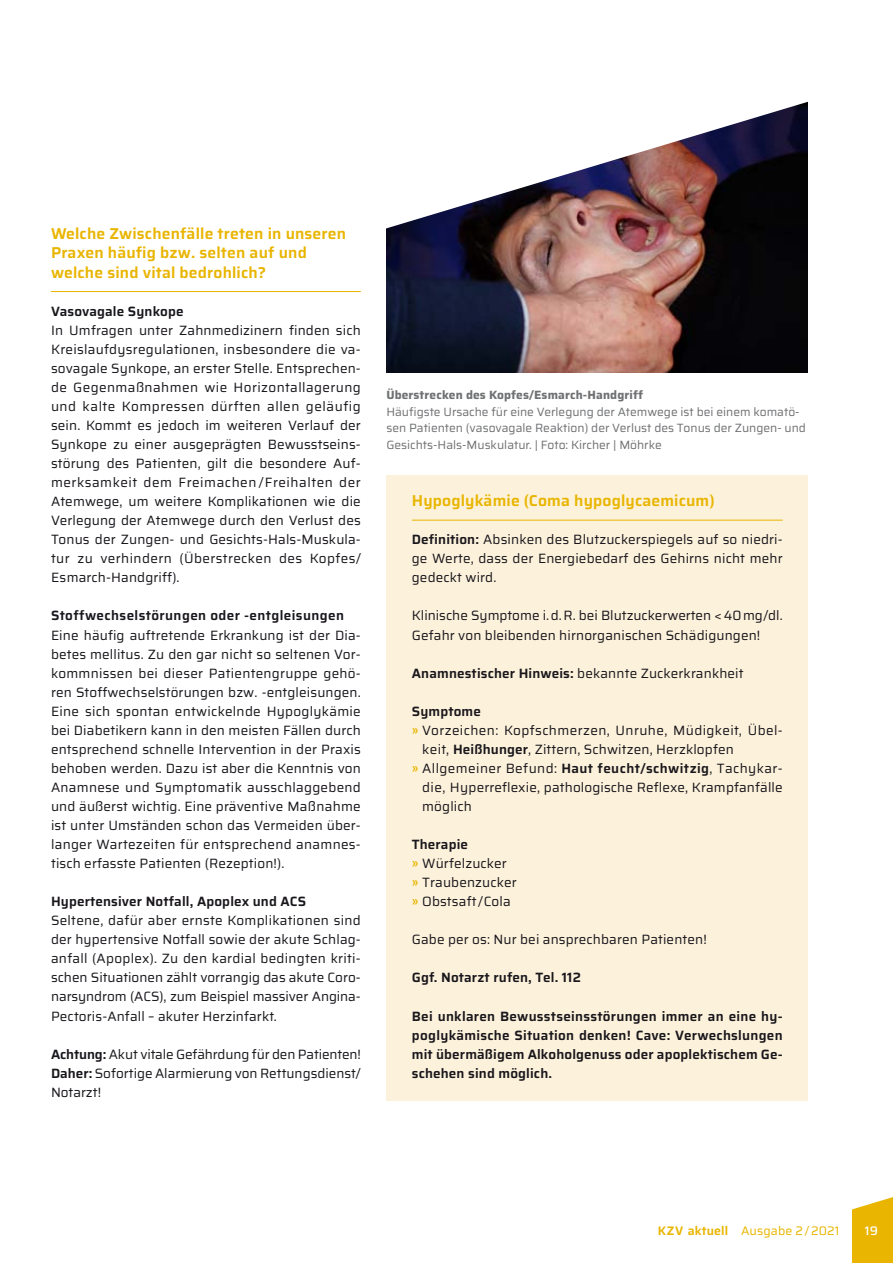
<style>
.page{position:relative;width:893px;height:1263px;background:#fff}
.page>*{position:absolute;margin:0;border:0;box-sizing:border-box;transform-origin:0 0}
.t1{font:600 15.75px/19px "Saira";letter-spacing:.01em;color:#e9b500}
.t2{font:13.5px/19px "Saira";letter-spacing:.01em;color:#1a171c;text-align:justify}
.t3{font:600 13.5px/19px "Saira";letter-spacing:.01em;color:#1a171c;text-align:justify}
.t4{font:13.5px "Saira";letter-spacing:.03em;color:#1a171c}
.t5{font:600 13.5px "Saira";letter-spacing:.03em;color:#1a171c}
.t6{font:12.3px "Saira";letter-spacing:.01em;color:#e9b500}
.t7{font:500 12.3px "Saira";color:#fff}
.t8{font:12px/16.5px "Saira";color:#707173}
.t9{font:700 12px "Saira";letter-spacing:.01em;color:#707173}
.s1{font-weight:600}
.s2{font-weight:600;color:#e9b500}
</style>
<div class="page">
<div style="left:386px;top:475px;width:422px;height:625px;background:#fcf2dc"></div>
<hr style="left:51px;top:291px;width:310px;height:1px;background:#e9b500">
<img style="left:386px;top:229px;width:422px;height:144px">
<hr style="left:412px;top:520px;width:371px;height:1px;background:#e9b500">
<svg style="left:386px;top:101px;width:422px;height:128px"></svg>
<svg style="left:852px;top:1197px;width:41px;height:66px"></svg>
<p class="t1" style="left:51px;top:224px;width:297px">Welche Zwischenfälle treten in unseren<br>Praxen häufig bzw. selten auf und welche sind vital bedrohlich?</p>
<p class="t3" style="left:51px;top:301px;width:134px">Vasovagale Synkope</p>
<p class="t2" style="left:51px;top:320px;width:311px">In Umfragen unter Zahnmedizinern finden sich Kreislaufdysregulationen, insbesondere die va&shy;sovagale Synkope, an erster Stelle. Entsprechen&shy;de Gegenmaßnahmen wie Horizontallagerung und kalte Kompressen dürften allen geläufig sein. Kommt es jedoch im weiteren Verlauf der Synkope zu einer ausgeprägten Bewusstseins&shy;störung des Patienten, gilt die besondere Auf&shy;merksamkeit dem Freimachen /Freihalten der Atemwege, um weitere Komplikationen wie die Verlegung der Atemwege durch den Verlust des Tonus der Zungen- und Gesichts-Hals-Muskula&shy;tur zu verhindern (Überstrecken des Kopfes/ Esmarch-Handgriff).</p>
<p class="t5" style="left:51px;top:605px;width:294px">Stoffwechselstörungen oder -entgleisungen</p>
<p class="t2" style="left:51px;top:625px;width:311px">Eine häufig auftretende Erkrankung ist der Dia&shy;betes mellitus. Zu den gar nicht so seltenen Vor&shy;kommnissen bei dieser Patientengruppe gehö&shy;ren Stoffwechselstörungen bzw. -entgleisungen.<br>Eine sich spontan entwickelnde Hypoglykämie bei Diabetikern kann in den meisten Fällen durch entsprechend schnelle Intervention in der Praxis behoben werden. Dazu ist aber die Kenntnis von Anamnese und Symptomatik ausschlaggebend und äußerst wichtig. Eine präventive Maßnahme ist unter Umständen schon das Vermeiden über&shy;langer Wartezeiten für entsprechend anamnes&shy;tisch erfasste Patienten (Rezeption!).</p>
<p class="t3" style="left:51px;top:892px;width:257px">Hypertensiver Notfall, Apoplex und ACS</p>
<p class="t2" style="left:51px;top:911px;width:311px">Seltene, dafür aber ernste Komplikationen sind der hypertensive Notfall sowie der akute Schlag&shy;anfall (Apoplex). Zu den kardial bedingten kriti&shy;schen Situationen zählt vorrangig das akute Coro&shy;narsyndrom (ACS), zum Beispiel massiver Angina-Pectoris-Anfall – akuter Herzinfarkt.</p>
<p class="t2" style="left:51px;top:1044px;width:311px"><span class="s1">Achtung:</span> Akut vitale Gefährdung für den Patienten!<br><span class="s1">Daher:</span> Sofortige Alarmierung von Rettungsdienst/ Notarzt!</p>
<p class="t9" style="left:386px;top:386px;width:258px">Überstrecken des Kopfes/Esmarch-Handgriff</p>
<p class="t8" style="left:386px;top:403px;width:421px">Häufigste Ursache für eine Verlegung der Atemwege ist bei einem komatö&shy;sen Patienten (vasovagale Reaktion) der Verlust des Tonus der Zungen- und<br>Gesichts-Hals-Muskulatur. | Foto: Kircher | Möhrke</p>
<p class="t1" style="left:412px;top:491px;width:304px">Hypoglykämie (Coma hypoglycaemicum)</p>
<p class="t2" style="left:412px;top:530px;width:372px"><span class="s1">Definition:</span> Absinken des Blutzuckerspiegels auf so niedri&shy;ge Werte, dass der Energiebedarf des Gehirns nicht mehr gedeckt wird.</p>
<p class="t2" style="left:412px;top:606px;width:372px">Klinische Symptome i.d.R. bei Blutzuckerwerten &lt;40mg/dl.<br>Gefahr von bleibenden hirnorganischen Schädigungen!</p>
<p class="t2" style="left:412px;top:663px;width:333px"><span class="s1">Anamnestischer Hinweis:</span> bekannte Zuckerkrankheit</p>
<p class="t3" style="left:412px;top:701px;width:71px">Symptome</p>
<p class="t4" style="left:412px;top:720px;width:372px"><span class="s2">»</span> Vorzeichen: Kopfschmerzen, Unruhe, Müdigkeit, Übel-</p>
<p class="t2" style="left:422px;top:739px;width:313px">keit, <span class="s1">Heißhunger</span>, Zittern, Schwitzen, Herzklopfen</p>
<p class="t4" style="left:412px;top:758px;width:372px"><span class="s2">»</span> Allgemeiner Befund: <span class="s1">Haut feucht/schwitzig</span>, Tachykar-</p>
<p class="t2" style="left:422px;top:777px;width:362px">die, Hyperreflexie, pathologische Reflexe, Krampfanfälle</p>
<p class="t2" style="left:422px;top:796px;width:51px">möglich</p>
<p class="t2" style="left:412px;top:835px;width:106px;text-align:left"><span class="s1">Therapie<br></span><span class="s2">»</span> Würfelzucker <span class="s2">»</span> Traubenzucker <span class="s2">»</span> Obstsaft/Cola</p>
<p class="t2" style="left:412px;top:930px;width:296px">Gabe per os: Nur bei ansprechbaren Patienten!</p>
<p class="t3" style="left:412px;top:968px;width:171px">Ggf. Notarzt rufen, Tel. 112</p>
<p class="t3" style="left:412px;top:1006px;width:372px">Bei unklaren Bewusstseinsstörungen immer an eine hy&shy;poglykämische Situation denken! Cave: Verwechslungen mit übermäßigem Alkoholgenuss oder apoplektischem Ge&shy;schehen sind möglich.</p>
<p class="t6" style="left:658px;top:1222px;width:183px"><span class="s1">KZV aktuell</span> Ausgabe 2/2021</p>
<p class="t7" style="left:865px;top:1221px;width:15px">19</p>
</div>
